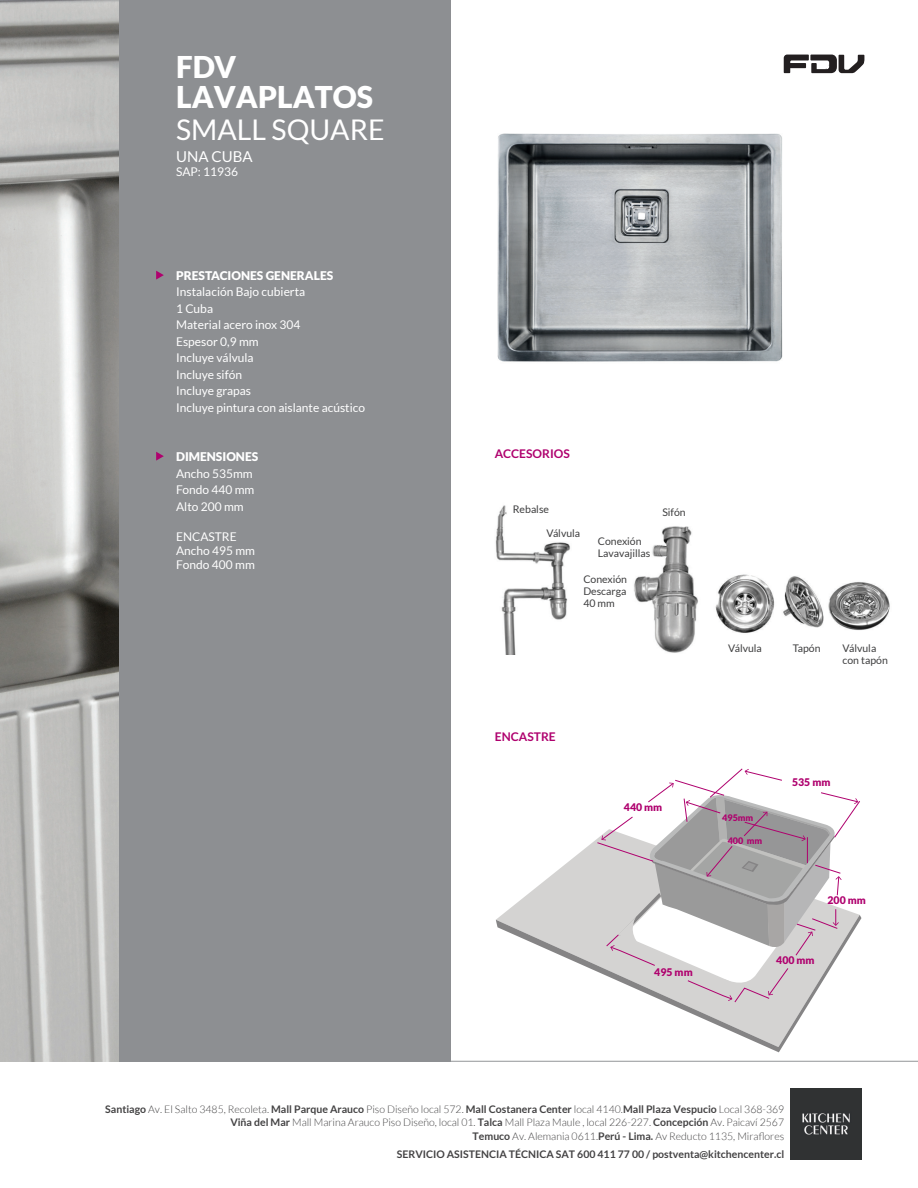
<style>
.page{position:relative;width:918px;height:1188px;background:#fff}
.page>*{position:absolute;margin:0;border:0;box-sizing:border-box;transform-origin:0 0}
.t1{font:900 30px/30px "Lato";color:#fff}
.t2{font:28.5px "Lato";color:#fff}
.t3{font:15px "Lato";color:#fff}
.t4{font:12px/16.5px "Lato";color:#fff}
.t5{font:900 12px "Lato";color:#fff}
.t6{font:700 12px "Lato";color:#af016e}
.t7{font:300 10.5px/13.5px "Lato";color:#434243;text-align:right}
.t8{font:10.5px/12px "Lato";color:#3e3e3f}
.t9{font:700 10.5px "Lato";color:#434243}
.t10{font:900 10.5px "Lato";color:#af016e}
.t11{font:900 9px "Lato";color:#af016e}
.s1{font-weight:700}
</style>
<div class="page">
<img style="left:450px;top:113px;width:333px;height:286px">
<img style="left:450px;top:502px;width:120px;height:153px">
<div style="left:119px;top:0;width:331px;height:1061px;background:#8d8f92"></div>
<hr style="left:450px;top:1061px;width:468px;height:1px;background:#939598">
<img style="left:0;top:0;width:119px;height:1061px">
<svg style="left:784px;top:55px;width:80px;height:18px"></svg>
<svg style="left:156px;top:271px;width:8px;height:9px"></svg>
<svg style="left:156px;top:452px;width:8px;height:9px"></svg>
<svg style="left:502px;top:840px;width:94px;height:75px"></svg>
<svg style="left:496px;top:915px;width:313px;height:137px"></svg>
<img style="left:715px;top:574px;width:175px;height:59px">
<img style="left:634px;top:526px;width:64px;height:127px">
<img style="left:791px;top:1089px;width:70px;height:71px">
<svg style="left:596px;top:768px;width:265px;height:235px"></svg>
<h1 class="t1" style="left:176px;top:52px;width:198px">FDV<br>LAVAPLATOS</h1>
<h2 class="t2" style="left:176px;top:113px;width:210px">SMALL SQUARE</h2>
<h3 class="t3" style="left:176px;top:148px;width:78px">UNA CUBA</h3>
<p class="t4" style="left:176px;top:163px;width:63px">SAP: 11936</p>
<p class="t5" style="left:176px;top:268px;width:159px">PRESTACIONES GENERALES</p>
<p class="t4" style="left:176px;top:283px;width:190px">Instalación Bajo cubierta<br>1 Cuba<br>Material acero inox 304<br>Espesor 0,9 mm<br>Incluye válvula<br>Incluye sifón<br>Incluye grapas<br>Incluye pintura con aislante acústico</p>
<p class="t5" style="left:176px;top:450px;width:84px">DIMENSIONES</p>
<p class="t4" style="left:176px;top:465px;width:80px">Ancho 535mm<br>Fondo 440 mm<br>Alto 200 mm</p>
<p class="t4" style="left:176px;top:529px;width:80px;line-height:14.4px">ENCASTRE<br>Ancho 495 mm<br>Fondo 400 mm</p>
<p class="t6" style="left:495px;top:447px;width:76px">ACCESORIOS</p>
<p class="t8" style="left:513px;top:503px;width:38px">Rebalse</p>
<p class="t8" style="left:546px;top:527px;width:35px">Válvula</p>
<p class="t8" style="left:598px;top:536px;width:54px">Conexión<br>Lavavajillas</p>
<p class="t8" style="left:583px;top:573px;width:45px;text-align:justify">Conexión Descarga 40 mm</p>
<p class="t8" style="left:662px;top:506px;width:25px">Sifón</p>
<p class="t6" style="left:495px;top:730px;width:62px">ENCASTRE</p>
<p class="t10" style="left:624px;top:801px;width:40px">440 mm</p>
<p class="t10" style="left:654px;top:966px;width:40px">495 mm</p>
<p class="t8" style="left:728px;top:642px;width:35px">Válvula</p>
<p class="t8" style="left:793px;top:642px;width:29px">Tapón</p>
<p class="t8" style="left:843px;top:642px;width:47px">Válvula con tapón</p>
<p class="t11" style="left:722px;top:812px;width:33px">495mm</p>
<p class="t11" style="left:728px;top:836px;width:36px">400 mm</p>
<p class="t10" style="left:792px;top:776px;width:40px">535 mm</p>
<p class="t10" style="left:828px;top:894px;width:40px">200 mm</p>
<p class="t10" style="left:776px;top:954px;width:40px">400 mm</p>
<p class="t7" style="left:105px;top:1102px;width:681px"><span class="s1">Santiago</span> Av. El Salto 3485, Recoleta. <span class="s1">Mall Parque Arauco</span> Piso Diseño local 572. <span class="s1">Mall Costanera Center</span> local 4140.<span class="s1">Mall Plaza Vespucio</span> Local 368-369<br><span class="s1">Viña del Mar</span> Mall Marina Arauco Piso Diseño, local 01. <span class="s1">Talca</span> Mall Plaza Maule , local 226-227. <span class="s1">Concepción</span> Av. Paicaví 2567<br><span class="s1">Temuco</span> Av. Alemania 0611.<span class="s1">Perú - Lima.</span> Av Reducto 1135, Miraflores</p>
<p class="t9" style="left:397px;top:1148px;width:389px">SERVICIO ASISTENCIA TÉCNICA SAT 600 411 77 00 / postventa@kitchencenter.cl</p>
</div>
